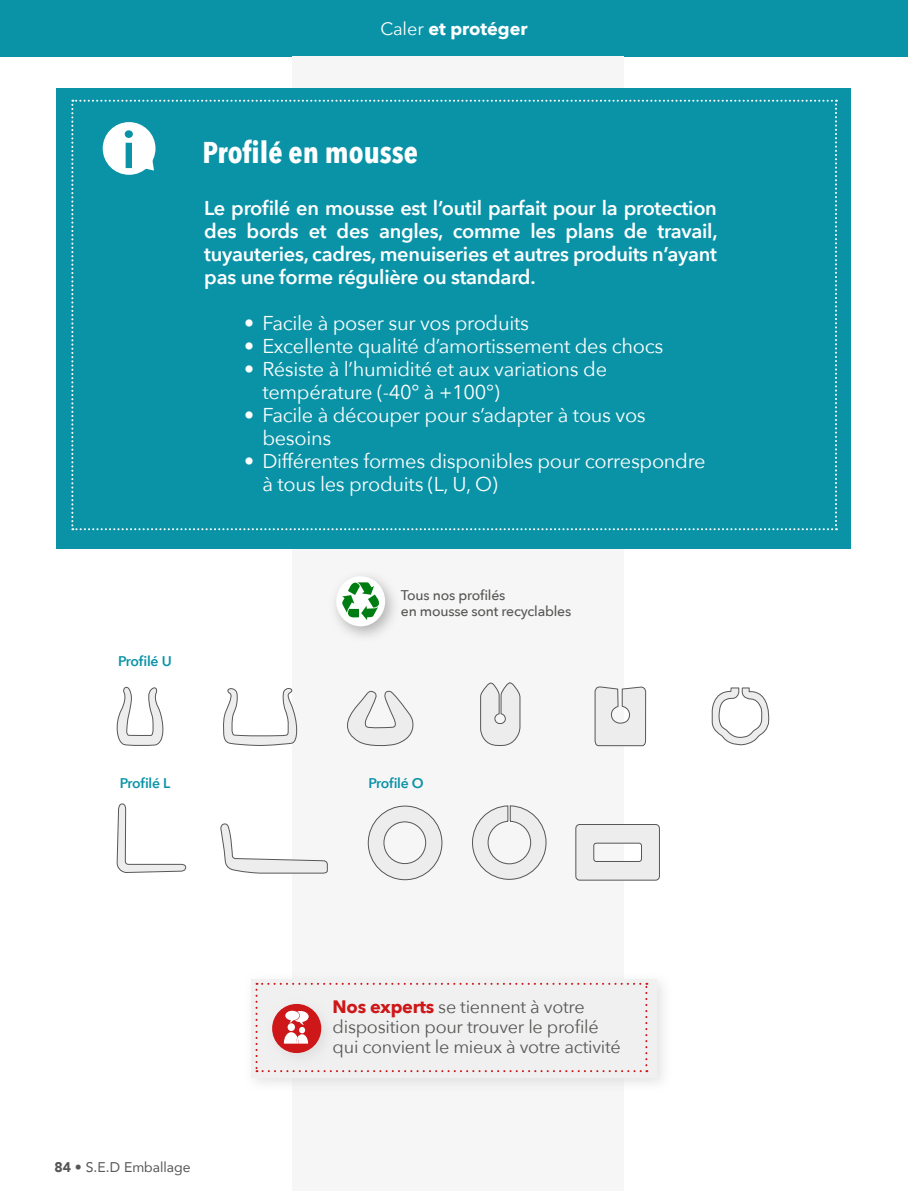
<style>
.page{position:relative;width:908px;height:1191px;background:#fff}
.page>*{position:absolute;margin:0;border:0;box-sizing:border-box;transform-origin:0 0}
.t1{font:600 52.8px "Avenir Next";color:#0a93a7}
.t2{font:700 30px "Avenir Next Condensed";color:#fff}
.t3{font:20px/23px "Avenir Next";letter-spacing:-.015em;color:#fff}
.t4{font:600 20px/23px "Avenir Next";letter-spacing:-.015em;color:#fff;text-align:justify}
.t5{font:18px/20px "Avenir Next";letter-spacing:-.015em;color:#575756}
.t6{font:700 18px "Avenir Next";color:#fff}
.t7{font:500 14px/16px "Avenir Next";letter-spacing:-.015em;color:#575756}
.t8{font:600 14px "Avenir Next";letter-spacing:-.025em;color:#0a93a7}
.t9{font:14px "Avenir";color:#575756}
.s1{font-weight:400}
.s2{font-weight:600}
.s3{font-weight:900}
.s4{font-weight:500}
.s5{font-weight:700;color:#cd1719}
</style>
<div class="page">
<hr style="left:907px;top:0;width:1px;height:1191px;background:#f6f6f6">
<div style="left:0;top:0;width:907px;height:57px;background:#0a93a7"></div>
<div style="left:292px;top:57px;width:332px;height:1134px;background:#f6f6f6"></div>
<div style="left:57px;top:89px;width:793px;height:460px;background:#0a93a7"></div>
<svg style="left:71px;top:100px;width:765px;height:430px"></svg>
<div style="left:244px;top:971px;width:428px;height:121px;background:#dadada;opacity:.75"></div>
<svg style="left:255px;top:982px;width:392px;height:90px"></svg>
<div style="left:328px;top:569px;width:72px;height:74px;background:#9d9d9c;opacity:.75"></div>
<div style="left:336px;top:576px;width:49px;height:50px;background:#fff;border-radius:50%"></div>
<svg style="left:341px;top:578px;width:40px;height:42px"></svg>
<svg style="left:116px;top:686px;width:48px;height:60px"></svg>
<svg style="left:223px;top:688px;width:75px;height:58px"></svg>
<svg style="left:347px;top:690px;width:67px;height:57px"></svg>
<svg style="left:480px;top:682px;width:40px;height:64px"></svg>
<svg style="left:594px;top:686px;width:52px;height:60px"></svg>
<svg style="left:711px;top:687px;width:58px;height:58px"></svg>
<svg style="left:117px;top:803px;width:69px;height:70px"></svg>
<svg style="left:220px;top:823px;width:108px;height:50px"></svg>
<svg style="left:367px;top:805px;width:75px;height:75px"></svg>
<svg style="left:472px;top:805px;width:74px;height:75px"></svg>
<svg style="left:575px;top:824px;width:84px;height:56px"></svg>
<p class="t6" style="left:380px;top:13px;width:149px"><span class="s1">Caler</span> et protéger</p>
<h1 class="t1" style="left:122px;top:104px;width:16px">i</h1>
<h2 class="t2" style="left:202px;top:134px;width:217px">Profilé en mousse</h2>
<p class="t4" style="left:204px;top:196px;width:514px">Le profilé en mousse est l’outil parfait pour la protection des bords et des angles, comme les plans de travail, tuyauteries, cadres, menuiseries et autres produits n’ayant pas une forme régulière ou standard.</p>
<p class="t3" style="left:244px;top:311px;width:286px"><span class="s2">•</span> Facile à poser sur vos produits</p>
<p class="t3" style="left:244px;top:334px;width:420px"><span class="s2">•</span> Excellente qualité d’amortissement des chocs</p>
<p class="t3" style="left:262px;top:357px;width:346px;text-indent:-18px"><span class="s2">•</span> Résiste à l’humidité et aux variations de température (-40° à +100°)</p>
<p class="t3" style="left:262px;top:403px;width:385px;text-indent:-18px"><span class="s2">•</span> Facile à découper pour s’adapter à tous vos besoins</p>
<p class="t3" style="left:262px;top:449px;width:444px;text-indent:-18px"><span class="s2">•</span> Différentes formes disponibles pour correspondre à tous les produits (L, U, O)</p>
<p class="t8" style="left:118px;top:649px;width:55px">Profilé U</p>
<p class="t7" style="left:400px;top:586px;width:172px">Tous nos profilés<br>en mousse sont recyclables</p>
<p class="t8" style="left:120px;top:771px;width:52px">Profilé L</p>
<p class="t8" style="left:368px;top:771px;width:57px">Profilé O</p>
<p class="t9" style="left:54px;top:1156px;width:137px"><span class="s3">84</span> <span class="s4">•</span> S.E.D Emballage</p>
<p class="t5" style="left:332px;top:996px;width:289px"><span class="s5">Nos experts</span> se tiennent à votre disposition pour trouver le profilé qui convient le mieux à votre activité</p>
</div>
